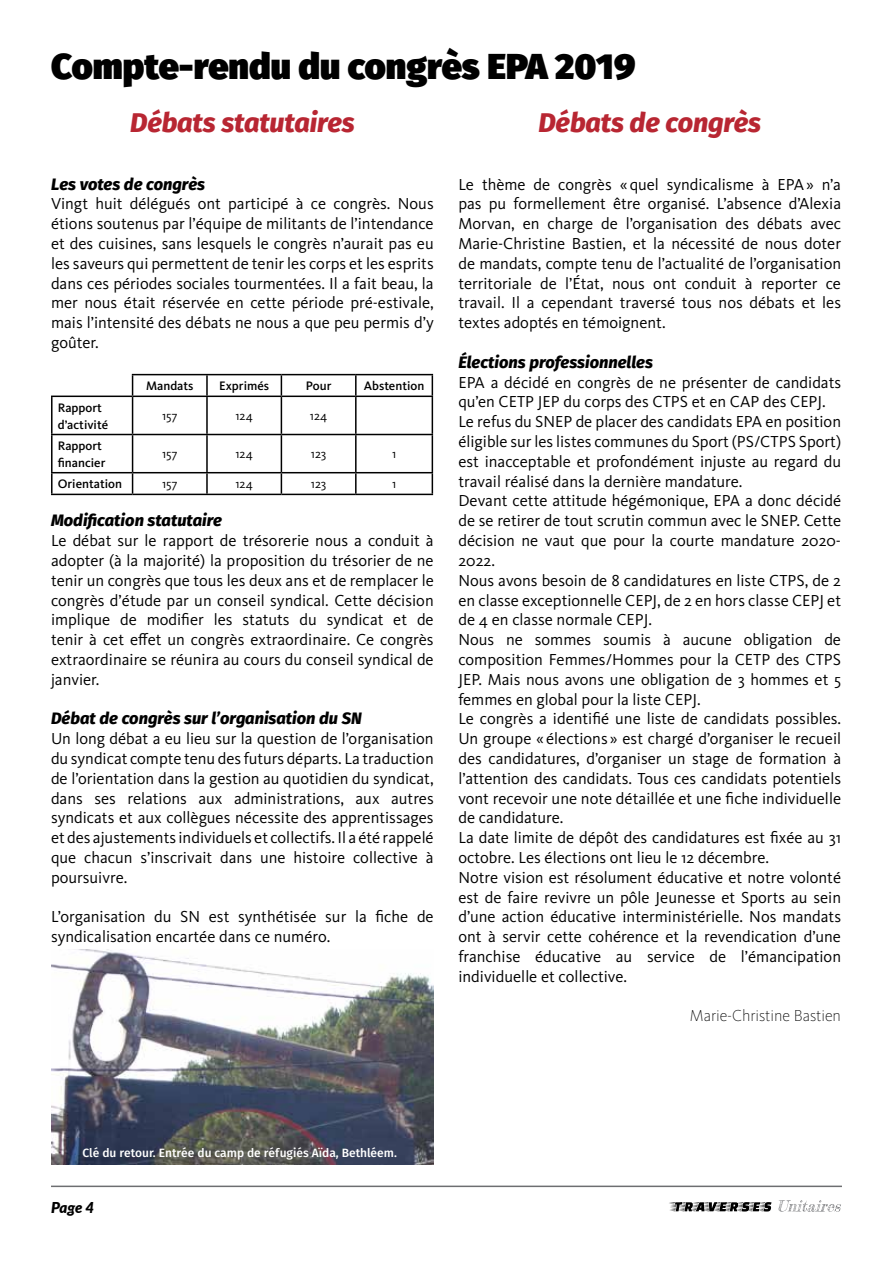
<style>
.page{position:relative;width:893px;height:1263px;background:#fff}
.page>*{position:absolute;margin:0;border:0;box-sizing:border-box;transform-origin:0 0}
.t1{font:900 36px "Fira Sans";color:#000}
.t2{font:italic 800 27px "Fira Sans";letter-spacing:-.005em;color:#b82632}
.t3{font:16.5px/19.8px "Kievit OT";color:#000;text-align:justify}
.t4{font:italic 800 16.5px "Fira Sans";color:#000}
.t5{font:200 16.5px "Kievit OT";letter-spacing:-.005em;color:#000}
.t6{font:italic 900 15px "Lato";color:#000}
.t7{font:500 12.75px/16.5px "Kievit OT";color:#000}
.t8{font:12.75px "Kievit OT";color:#000}
.t9{font:500 12px "Fira Sans";color:#fff}
</style>
<div class="page">
<svg style="left:669px;top:1200px;width:172px;height:12px"></svg>
<hr style="left:51px;top:1185px;width:791px;height:2px;background:#6d6e71">
<hr style="left:132px;top:374px;width:75px;height:1px;background:#000">
<hr style="left:207px;top:374px;width:74px;height:1px;background:#000">
<hr style="left:206px;top:375px;width:2px;height:21px;background:#000">
<hr style="left:281px;top:374px;width:75px;height:1px;background:#000">
<svg style="left:281px;top:375px;width:1px;height:21px"></svg>
<hr style="left:356px;top:374px;width:77px;height:1px;background:#000">
<hr style="left:355px;top:375px;width:2px;height:21px;background:#000">
<svg style="left:432px;top:375px;width:1px;height:21px"></svg>
<hr style="left:51px;top:397px;width:2px;height:37px;background:#000">
<hr style="left:133px;top:396px;width:74px;height:1px;background:#000">
<hr style="left:132px;top:397px;width:1px;height:37px;background:#000">
<hr style="left:207px;top:396px;width:74px;height:1px;background:#000">
<hr style="left:206px;top:397px;width:2px;height:37px;background:#000">
<hr style="left:281px;top:396px;width:75px;height:1px;background:#000">
<hr style="left:281px;top:397px;width:1px;height:37px;background:#000">
<hr style="left:356px;top:396px;width:77px;height:1px;background:#000">
<hr style="left:355px;top:397px;width:2px;height:37px;background:#000">
<hr style="left:432px;top:397px;width:1px;height:37px;background:#000">
<hr style="left:51px;top:434px;width:82px;height:1px;background:#000">
<hr style="left:51px;top:435px;width:2px;height:37px;background:#000">
<hr style="left:133px;top:434px;width:74px;height:1px;background:#000">
<hr style="left:132px;top:435px;width:1px;height:37px;background:#000">
<hr style="left:207px;top:434px;width:74px;height:1px;background:#000">
<hr style="left:206px;top:435px;width:2px;height:37px;background:#000">
<hr style="left:281px;top:434px;width:75px;height:1px;background:#000">
<hr style="left:281px;top:435px;width:1px;height:37px;background:#000">
<hr style="left:356px;top:434px;width:77px;height:1px;background:#000">
<hr style="left:355px;top:435px;width:2px;height:37px;background:#000">
<hr style="left:432px;top:435px;width:1px;height:37px;background:#000">
<hr style="left:51px;top:472px;width:82px;height:1px;background:#000">
<hr style="left:51px;top:473px;width:2px;height:21px;background:#000">
<hr style="left:133px;top:472px;width:74px;height:1px;background:#000">
<svg style="left:132px;top:473px;width:1px;height:21px"></svg>
<hr style="left:207px;top:472px;width:74px;height:1px;background:#000">
<hr style="left:206px;top:473px;width:2px;height:21px;background:#000">
<hr style="left:281px;top:472px;width:75px;height:1px;background:#000">
<svg style="left:281px;top:473px;width:1px;height:21px"></svg>
<hr style="left:356px;top:472px;width:77px;height:1px;background:#000">
<hr style="left:355px;top:473px;width:2px;height:21px;background:#000">
<svg style="left:432px;top:473px;width:1px;height:21px"></svg>
<hr style="left:51px;top:494px;width:82px;height:1px;background:#000">
<hr style="left:133px;top:494px;width:74px;height:1px;background:#000">
<hr style="left:207px;top:494px;width:74px;height:1px;background:#000">
<hr style="left:281px;top:494px;width:75px;height:1px;background:#000">
<hr style="left:356px;top:494px;width:77px;height:1px;background:#000">
<svg style="left:132px;top:375px;width:1px;height:21px"></svg>
<hr style="left:51px;top:396px;width:82px;height:1px;background:#000">
<img style="left:51px;top:949px;width:383px;height:215px">
<h1 class="t1" style="left:51px;top:41px;width:586px">Compte-rendu du congrès EPA 2019</h1>
<h2 class="t2" style="left:130px;top:103px;width:226px">Débats statutaires</h2>
<h2 class="t2" style="left:538px;top:103px;width:224px">Débats de congrès</h2>
<p class="t3" style="left:458px;top:174px;width:384px">Le thème de congrès «quel syndicalisme à EPA» n’a pas pu formellement être organisé. L’absence d’Alexia Morvan, en charge de l’organisation des débats avec Marie-Christine Bastien, et la nécessité de nous doter de mandats, compte tenu de l’actualité de l’organisation territoriale de l’État, nous ont conduit à reporter ce travail. Il a cependant traversé tous nos débats et les textes adoptés en témoignent.</p>
<p class="t4" style="left:458px;top:350px;width:196px">Élections professionnelles</p>
<p class="t3" style="left:458px;top:372px;width:384px;text-align:left">EPA a décidé en congrès de ne présenter de candidats qu’en CETP JEP du corps des CTPS et en CAP des CEPJ.<br>Le refus du SNEP de placer des candidats EPA en position éligible sur les listes communes du Sport (PS/CTPS Sport) est inacceptable et profondément injuste au regard du travail réalisé dans la dernière mandature.<br>Devant cette attitude hégémonique, EPA a donc décidé de se retirer de tout scrutin commun avec le SNEP. Cette décision ne vaut que pour la courte mandature 2020- 2022.<br>Nous avons besoin de 8 candidatures en liste CTPS, de 2 en classe exceptionnelle CEPJ, de 2 en hors classe CEPJ et de 4 en classe normale CEPJ.<br>Nous ne sommes soumis à aucune obligation de composition Femmes/Hommes pour la CETP des CTPS JEP. Mais nous avons une obligation de 3 hommes et 5 femmes en global pour la liste CEPJ.<br>Le congrès a identifié une liste de candidats possibles.<br>Un groupe « élections » est chargé d’organiser le recueil des candidatures, d’organiser un stage de formation à l’attention des candidats. Tous ces candidats potentiels vont recevoir une note détaillée et une fiche individuelle de candidature.<br>La date limite de dépôt des candidatures est fixée au 31 octobre. Les élections ont lieu le 12 décembre.<br>Notre vision est résolument éducative et notre volonté est de faire revivre un pôle Jeunesse et Sports au sein d’une action éducative interministérielle. Nos mandats ont à servir cette cohérence et la revendication d’une franchise éducative au service de l’émancipation individuelle et collective.</p>
<p class="t5" style="left:690px;top:1006px;width:153px">Marie-Christine Bastien</p>
<p class="t4" style="left:51px;top:172px;width:156px">Les votes de congrès</p>
<p class="t3" style="left:51px;top:194px;width:384px">Vingt huit délégués ont participé à ce congrès. Nous étions soutenus par l’équipe de militants de l’intendance et des cuisines, sans lesquels le congrès n’aurait pas eu les saveurs qui permettent de tenir les corps et les esprits dans ces périodes sociales tourmentées. Il a fait beau, la mer nous était réservée en cette période pré-estivale, mais l’intensité des débats ne nous a que peu permis d’y goûter.</p>
<p class="t7" style="left:146px;top:378px;width:49px">Mandats</p>
<p class="t7" style="left:219px;top:378px;width:51px">Exprimés</p>
<p class="t7" style="left:306px;top:378px;width:27px">Pour</p>
<p class="t7" style="left:364px;top:378px;width:62px">Abstention</p>
<p class="t7" style="left:58px;top:399px;width:52px">Rapport d’activité</p>
<p class="t8" style="left:162px;top:408px;width:17px">157</p>
<p class="t8" style="left:235px;top:408px;width:19px">124</p>
<p class="t8" style="left:310px;top:408px;width:19px">124</p>
<p class="t7" style="left:58px;top:438px;width:49px">Rapport financier</p>
<p class="t8" style="left:162px;top:446px;width:17px">157</p>
<p class="t8" style="left:235px;top:446px;width:19px">124</p>
<p class="t8" style="left:311px;top:446px;width:17px">123</p>
<p class="t8" style="left:392px;top:446px;width:6px">1</p>
<p class="t7" style="left:58px;top:476px;width:66px">Orientation</p>
<p class="t8" style="left:162px;top:476px;width:17px">157</p>
<p class="t8" style="left:235px;top:476px;width:19px">124</p>
<p class="t8" style="left:311px;top:476px;width:17px">123</p>
<p class="t8" style="left:392px;top:476px;width:6px">1</p>
<p class="t4" style="left:51px;top:509px;width:172px">Modification statutaire</p>
<p class="t3" style="left:51px;top:530px;width:384px">Le débat sur le rapport de trésorerie nous a conduit à adopter (à la majorité) la proposition du trésorier de ne tenir un congrès que tous les deux ans et de remplacer le congrès d’étude par un conseil syndical. Cette décision implique de modifier les statuts du syndicat et de tenir à cet effet un congrès extraordinaire. Ce congrès extraordinaire se réunira au cours du conseil syndical de janvier.</p>
<p class="t4" style="left:51px;top:707px;width:312px">Débat de congrès sur l’organisation du SN</p>
<p class="t3" style="left:51px;top:728px;width:384px">Un long débat a eu lieu sur la question de l’organisation du syndicat compte tenu des futurs départs. La traduction de l’orientation dans la gestion au quotidien du syndicat, dans ses relations aux administrations, aux autres syndicats et aux collègues nécessite des apprentissages et des ajustements individuels et collectifs. Il a été rappelé que chacun s’inscrivait dans une histoire collective à poursuivre.</p>
<p class="t3" style="left:51px;top:907px;width:384px">L’organisation du SN est synthétisée sur la fiche de syndicalisation encartée dans ce numéro.</p>
<p class="t9" style="left:82px;top:1144px;width:316px">Clé du retour. Entrée du camp de réfugiés Aïda, Bethléem.</p>
<p class="t6" style="left:51px;top:1197px;width:45px">Page 4</p>
</div>
